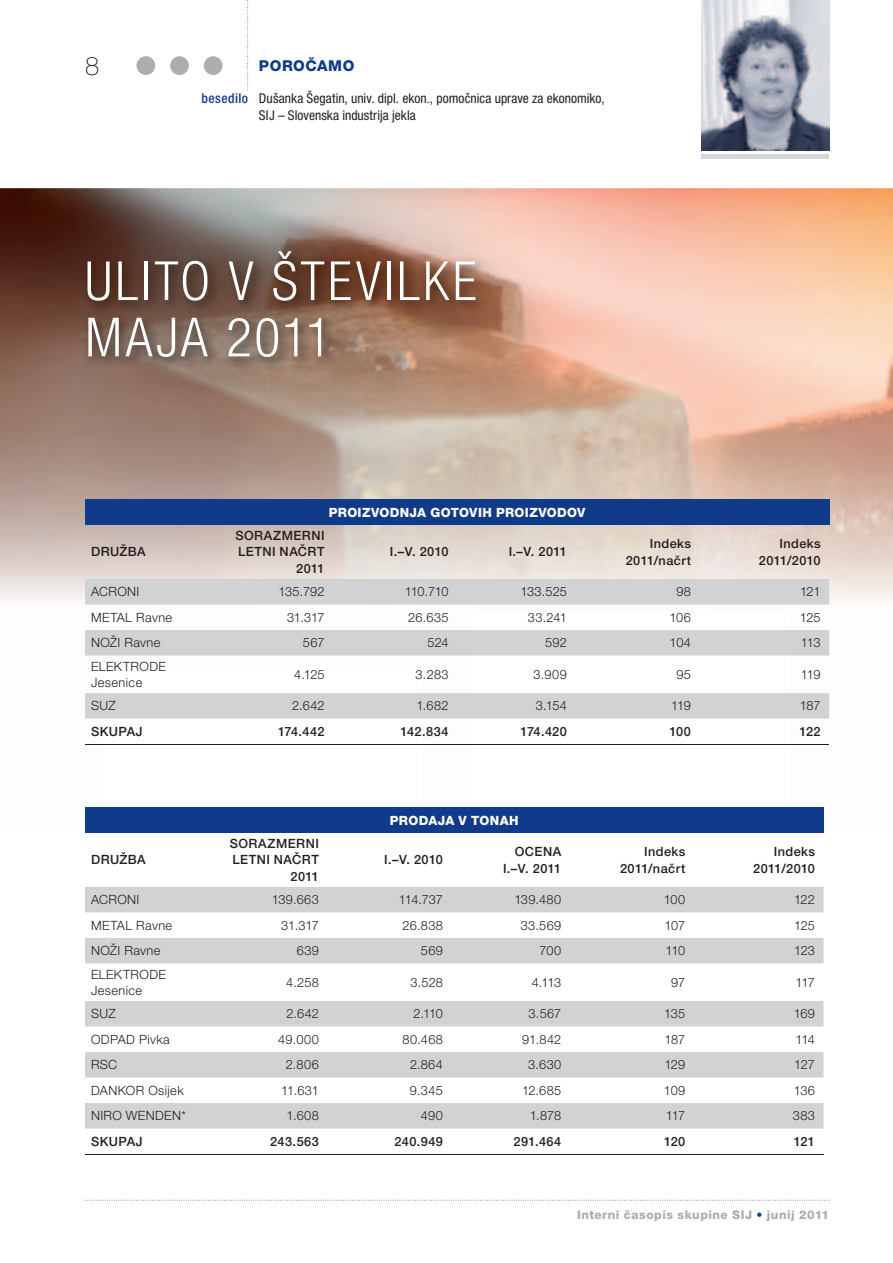
<style>
.page{position:relative;width:893px;height:1263px;background:#fff}
.page>*{position:absolute;margin:0;border:0;box-sizing:border-box;transform-origin:0 0}
.t1{font:300 condensed 54px/56.2px "Helvetica Neue LT Pro";letter-spacing:.06em;color:#fff}
.t2{font:100 25.5px "Helvetica Neue LT Pro";color:#231f20}
.t3{font:800 15px "Helvetica Neue LT Pro";letter-spacing:.035em;color:#103b8a}
.t4{font:condensed 13.5px/16.2px "Helvetica Neue LT Pro";letter-spacing:.005em;color:#231f20}
.t5{font:500 condensed 13.5px "Helvetica Neue LT Pro";letter-spacing:.035em;color:#103b8a}
.t6{font:300 12.75px/16.5px "Helvetica Neue LT Pro";letter-spacing:.02em;color:#231f20}
.t7{font:500 12.75px/16.5px "Helvetica Neue LT Pro";letter-spacing:.035em;color:#231f20;text-align:right}
.t8{font:800 12.75px "Helvetica Neue LT Pro";letter-spacing:.025em;color:#fff}
.t9{font:800 12px "Helvetica Neue LT Pro";letter-spacing:.04em;color:#acadb1}
.s1{color:#103b8a}
</style>
<div class="page">
<svg style="left:85px;top:1200px;width:745px;height:1px"></svg>
<div style="left:136px;top:56px;width:19px;height:19px;background:#acadb1;border-radius:50%"></div>
<div style="left:170px;top:56px;width:19px;height:19px;background:#acadb1;border-radius:50%"></div>
<div style="left:204px;top:56px;width:19px;height:19px;background:#acadb1;border-radius:50%"></div>
<svg style="left:247px;top:0;width:1px;height:91px"></svg>
<img style="left:702px;top:0;width:127px;height:150px">
<div style="left:702px;top:154px;width:127px;height:5px;background:#d5d6d8"></div>
<img style="left:0;top:188px;width:893px;height:106px">
<img style="left:0;top:294px;width:105px;height:306px">
<img style="left:473px;top:294px;width:420px;height:532px">
<img style="left:105px;top:370px;width:368px;height:209px">
<img style="left:82px;top:246px;width:407px;height:124px">
<div style="left:85px;top:499px;width:744px;height:26px;background:#103b8a"></div>
<svg style="left:85px;top:579px;width:744px;height:140px;fill:#d1d2d4"></svg>
<hr style="left:85px;top:744px;width:124px;height:1px;background:#231f20">
<hr style="left:209px;top:744px;width:124px;height:1px;background:#231f20">
<hr style="left:333px;top:744px;width:124px;height:1px;background:#231f20">
<hr style="left:457px;top:744px;width:118px;height:1px;background:#231f20">
<hr style="left:575px;top:744px;width:124px;height:1px;background:#231f20">
<hr style="left:699px;top:744px;width:130px;height:1px;background:#231f20">
<div style="left:85px;top:807px;width:738px;height:26px;background:#103b8a"></div>
<svg style="left:85px;top:887px;width:738px;height:241px;fill:#d1d2d4"></svg>
<hr style="left:85px;top:1154px;width:118px;height:1px;background:#231f20">
<hr style="left:203px;top:1154px;width:124px;height:1px;background:#231f20">
<hr style="left:327px;top:1154px;width:124px;height:1px;background:#231f20">
<hr style="left:451px;top:1154px;width:119px;height:1px;background:#231f20">
<hr style="left:570px;top:1154px;width:124px;height:1px;background:#231f20">
<hr style="left:694px;top:1154px;width:129px;height:1px;background:#231f20">
<h2 class="t2" style="left:85px;top:51px;width:16px">8</h2>
<p class="t3" style="left:259px;top:57px;width:97px">POROČAMO</p>
<p class="t4" style="left:259px;top:90px;width:347px">Dušanka Šegatin, univ. dipl. ekon., pomočnica uprave za ekonomiko,<br>SIJ – Slovenska industrija jekla</p>
<p class="t5" style="left:202px;top:91px;width:48px">besedilo</p>
<h1 class="t1" style="left:85px;top:252px;width:393px">ULITO V ŠTEVILKE<br>MAJA 2011</h1>
<p class="t7" style="left:91px;top:544px;width:56px">DRUŽBA</p>
<p class="t8" style="left:329px;top:504px;width:258px">PROIZVODNJA GOTOVIH PROIZVODOV</p>
<p class="t7" style="left:235px;top:527px;width:91px">SORAZMERNI<br>LETNI NAČRT<br>2011</p>
<p class="t7" style="left:390px;top:544px;width:60px">I.–V. 2010</p>
<p class="t7" style="left:509px;top:544px;width:60px">I.–V. 2011</p>
<p class="t7" style="left:626px;top:535px;width:67px">Indeks<br>2011/načrt</p>
<p class="t7" style="left:759px;top:535px;width:63px">Indeks<br>2011/2010</p>
<p class="t6" style="left:91px;top:583px;width:50px">ACRONI</p>
<p class="t6" style="left:278px;top:583px;width:48px">135.792</p>
<p class="t6" style="left:405px;top:583px;width:45px">110.710</p>
<p class="t6" style="left:520px;top:583px;width:48px">133.525</p>
<p class="t6" style="left:676px;top:583px;width:16px">98</p>
<p class="t6" style="left:800px;top:583px;width:22px">121</p>
<p class="t6" style="left:91px;top:609px;width:83px">METAL RAVNE</p>
<p class="t6" style="left:287px;top:609px;width:39px">31.317</p>
<p class="t6" style="left:408px;top:609px;width:42px">26.635</p>
<p class="t6" style="left:528px;top:609px;width:41px">33.241</p>
<p class="t6" style="left:669px;top:609px;width:23px">106</p>
<p class="t6" style="left:800px;top:609px;width:22px">125</p>
<p class="t6" style="left:91px;top:634px;width:71px">NOŽI RAVNE</p>
<p class="t6" style="left:303px;top:634px;width:23px">567</p>
<p class="t6" style="left:428px;top:634px;width:23px">524</p>
<p class="t6" style="left:545px;top:634px;width:23px">592</p>
<p class="t6" style="left:670px;top:634px;width:23px">104</p>
<p class="t6" style="left:801px;top:634px;width:21px">113</p>
<p class="t6" style="left:91px;top:658px;width:77px">ELEKTRODE<br>JESENICE</p>
<p class="t6" style="left:294px;top:666px;width:32px">4.125</p>
<p class="t6" style="left:416px;top:666px;width:34px">3.283</p>
<p class="t6" style="left:534px;top:666px;width:35px">3.909</p>
<p class="t6" style="left:676px;top:666px;width:16px">95</p>
<p class="t6" style="left:801px;top:666px;width:21px">119</p>
<p class="t6" style="left:91px;top:697px;width:26px">SUZ</p>
<p class="t6" style="left:292px;top:697px;width:34px">2.642</p>
<p class="t6" style="left:416px;top:697px;width:34px">1.682</p>
<p class="t6" style="left:536px;top:697px;width:32px">3.154</p>
<p class="t6" style="left:671px;top:697px;width:21px">119</p>
<p class="t6" style="left:800px;top:697px;width:22px">187</p>
<p class="t7" style="left:91px;top:723px;width:53px">SKUPAJ</p>
<p class="t7" style="left:278px;top:723px;width:48px">174.442</p>
<p class="t7" style="left:401px;top:723px;width:49px">142.834</p>
<p class="t7" style="left:521px;top:723px;width:48px">174.420</p>
<p class="t7" style="left:669px;top:723px;width:23px">100</p>
<p class="t7" style="left:799px;top:723px;width:23px">122</p>
<p class="t7" style="left:91px;top:851px;width:56px">DRUŽBA</p>
<p class="t7" style="left:230px;top:835px;width:91px">SORAZMERNI<br>LETNI NAČRT<br>2011</p>
<p class="t8" style="left:390px;top:812px;width:130px">PRODAJA V TONAH</p>
<p class="t7" style="left:384px;top:851px;width:60px">I.–V. 2010</p>
<p class="t7" style="left:503px;top:843px;width:60px">OCENA<br>I.–V. 2011</p>
<p class="t7" style="left:620px;top:843px;width:67px">Indeks<br>2011/načrt</p>
<p class="t7" style="left:753px;top:843px;width:63px">Indeks<br>2011/2010</p>
<p class="t6" style="left:91px;top:891px;width:50px">ACRONI</p>
<p class="t6" style="left:272px;top:891px;width:49px">139.663</p>
<p class="t6" style="left:399px;top:891px;width:46px">114.737</p>
<p class="t6" style="left:514px;top:891px;width:48px">139.480</p>
<p class="t6" style="left:664px;top:891px;width:23px">100</p>
<p class="t6" style="left:794px;top:891px;width:22px">122</p>
<p class="t6" style="left:91px;top:917px;width:83px">METAL RAVNE</p>
<p class="t6" style="left:281px;top:917px;width:39px">31.317</p>
<p class="t6" style="left:402px;top:917px;width:42px">26.838</p>
<p class="t6" style="left:521px;top:917px;width:42px">33.569</p>
<p class="t6" style="left:664px;top:917px;width:22px">107</p>
<p class="t6" style="left:794px;top:917px;width:22px">125</p>
<p class="t6" style="left:91px;top:942px;width:71px">NOŽI RAVNE</p>
<p class="t6" style="left:297px;top:942px;width:24px">639</p>
<p class="t6" style="left:421px;top:942px;width:23px">569</p>
<p class="t6" style="left:539px;top:942px;width:23px">700</p>
<p class="t6" style="left:665px;top:942px;width:21px">110</p>
<p class="t6" style="left:794px;top:942px;width:22px">123</p>
<p class="t6" style="left:91px;top:965px;width:77px">ELEKTRODE<br>JESENICE</p>
<p class="t6" style="left:286px;top:974px;width:34px">4.258</p>
<p class="t6" style="left:410px;top:974px;width:34px">3.528</p>
<p class="t6" style="left:532px;top:974px;width:31px">4.113</p>
<p class="t6" style="left:671px;top:974px;width:16px">97</p>
<p class="t6" style="left:795px;top:974px;width:21px">117</p>
<p class="t6" style="left:91px;top:1005px;width:26px">SUZ</p>
<p class="t6" style="left:287px;top:1005px;width:34px">2.642</p>
<p class="t6" style="left:414px;top:1005px;width:31px">2.110</p>
<p class="t6" style="left:529px;top:1005px;width:34px">3.567</p>
<p class="t6" style="left:664px;top:1005px;width:23px">135</p>
<p class="t6" style="left:794px;top:1005px;width:23px">169</p>
<p class="t6" style="left:91px;top:1031px;width:80px">ODPAD PIVKA</p>
<p class="t6" style="left:278px;top:1031px;width:42px">49.000</p>
<p class="t6" style="left:403px;top:1031px;width:42px">80.468</p>
<p class="t6" style="left:522px;top:1031px;width:41px">91.842</p>
<p class="t6" style="left:664px;top:1031px;width:22px">187</p>
<p class="t6" style="left:795px;top:1031px;width:21px">114</p>
<p class="t6" style="left:91px;top:1056px;width:28px">RSC</p>
<p class="t6" style="left:286px;top:1056px;width:35px">2.806</p>
<p class="t6" style="left:410px;top:1056px;width:34px">2.864</p>
<p class="t6" style="left:528px;top:1056px;width:35px">3.630</p>
<p class="t6" style="left:664px;top:1056px;width:22px">129</p>
<p class="t6" style="left:794px;top:1056px;width:22px">127</p>
<p class="t6" style="left:91px;top:1082px;width:94px">DANKOR OSIJEK</p>
<p class="t6" style="left:281px;top:1082px;width:39px">11.631</p>
<p class="t6" style="left:410px;top:1082px;width:34px">9.345</p>
<p class="t6" style="left:522px;top:1082px;width:41px">12.685</p>
<p class="t6" style="left:664px;top:1082px;width:23px">109</p>
<p class="t6" style="left:794px;top:1082px;width:23px">136</p>
<p class="t6" style="left:91px;top:1107px;width:96px">NIRO WENDEN*</p>
<p class="t6" style="left:287px;top:1107px;width:34px">1.608</p>
<p class="t6" style="left:421px;top:1107px;width:24px">490</p>
<p class="t6" style="left:530px;top:1107px;width:33px">1.878</p>
<p class="t6" style="left:666px;top:1107px;width:21px">117</p>
<p class="t6" style="left:793px;top:1107px;width:24px">383</p>
<p class="t7" style="left:91px;top:1133px;width:53px">SKUPAJ</p>
<p class="t7" style="left:270px;top:1133px;width:50px">243.563</p>
<p class="t7" style="left:394px;top:1133px;width:50px">240.949</p>
<p class="t7" style="left:513px;top:1133px;width:49px">291.464</p>
<p class="t7" style="left:664px;top:1133px;width:23px">120</p>
<p class="t7" style="left:794px;top:1133px;width:23px">121</p>
<p class="t9" style="left:577px;top:1207px;width:254px">INTERNI ČASOPIS SKUPINE SIJ <span class="s1">•</span> JUNIJ 2011</p>
</div>
